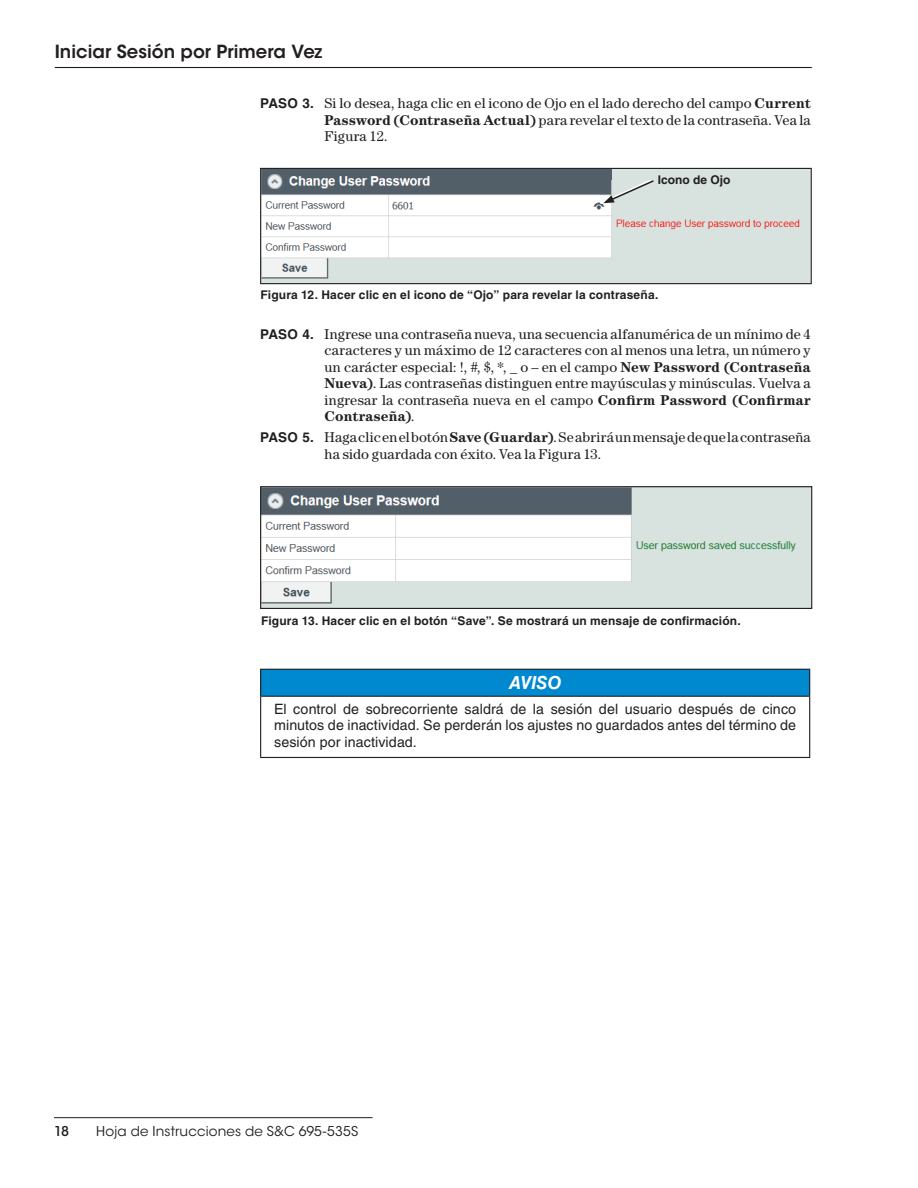
<style>
.page{position:relative;width:918px;height:1188px;background:#fff}
.page>*{position:absolute;margin:0;border:0;box-sizing:border-box;transform-origin:0 0}
.t1{font:600 18px "ITC Avant Garde Std";color:#231f20}
.t2{font:italic 700 18px "Helvetica LT Std";letter-spacing:-.005em;color:#fff}
.t3{font:14.25px/16.5px "Century Std";letter-spacing:.015em;color:#231f20;text-align:justify}
.t4{font:14.25px/16.5px "Helvetica LT Std";letter-spacing:.005em;color:#231f20;text-align:justify}
.t5{font:13.5px "ITC Avant Garde Std";letter-spacing:.01em;color:#231f20}
.t6{font:500 13.5px "ITC Avant Garde Std";color:#231f20}
.t7{font:700 12px "Helvetica LT Std";letter-spacing:.015em;color:#231f20}
.s1{font-family:"Helvetica LT Std";font-weight:700;font-size:13.5px}
.s2{font-weight:700}
</style>
<div class="page">
<hr style="left:54px;top:1117px;width:319px;height:1px;background:#231f20">
<svg style="left:260px;top:168px;width:552px;height:116px"></svg>
<img style="left:262px;top:488px;width:548px;height:119px">
<div style="left:260px;top:486px;width:552px;height:123px;border:1px solid #231f20"></div>
<div style="left:261px;top:669px;width:549px;height:27px;background:#0089cf"></div>
<hr style="left:260px;top:669px;width:550px;height:1px;background:#231f20">
<svg style="left:260px;top:670px;width:1px;height:26px"></svg>
<svg style="left:809px;top:670px;width:1px;height:26px"></svg>
<hr style="left:260px;top:697px;width:1px;height:60px;background:#231f20">
<hr style="left:809px;top:697px;width:1px;height:60px;background:#231f20">
<hr style="left:260px;top:757px;width:550px;height:1px;background:#231f20">
<hr style="left:260px;top:696px;width:550px;height:1px;background:#231f20">
<hr style="left:55px;top:67px;width:757px;height:1px;background:#231f20">
<img style="left:600px;top:180px;width:3px;height:23px">
<svg style="left:603px;top:179px;width:52px;height:24px"></svg>
<p class="t1" style="left:55px;top:40px;width:269px">Iniciar Sesión por Primera Vez</p>
<p class="t3" style="left:325px;top:95px;width:488px;text-indent:-65px"><span class="s1">PASO 3.</span> Si lo desea, haga clic en el icono de Ojo en el lado derecho del campo <span class="s2">Current Password (Contraseña Actual)</span> para revelar el texto de la contraseña. Vea la Figura 12.</p>
<p class="t7" style="left:658px;top:172px;width:74px">Icono de Ojo</p>
<p class="t7" style="left:261px;top:287px;width:399px">Figura 12. Hacer clic en el icono de “Ojo” para revelar la contraseña.</p>
<p class="t3" style="left:325px;top:326px;width:488px;text-indent:-64px"><span class="s1">PASO 4.</span> Ingrese una contraseña nueva, una secuencia alfanumérica de un mínimo de 4 caracteres y un máximo de 12 caracteres con al menos una letra, un número y un carácter especial: !, #, $, *, _ o – en el campo <span class="s2">New Password (Contraseña Nueva)</span>. Las contraseñas distinguen entre mayúsculas y minúsculas. Vuelva a ingresar la contraseña nueva en el campo <span class="s2">Confirm Password (Confirmar Contraseña)</span>.</p>
<p class="t3" style="left:325px;top:429px;width:488px;text-indent:-64px"><span class="s1">PASO 5.</span> Haga clic en el botón <span class="s2">Save (Guardar)</span>. Se abrirá un mensaje de que la contraseña ha sido guardada con éxito. Vea la Figura 13.</p>
<p class="t7" style="left:261px;top:613px;width:481px">Figura 13. Hacer clic en el botón “Save”. Se mostrará un mensaje de confirmación.</p>
<p class="t2" style="left:509px;top:672px;width:54px">AVISO</p>
<p class="t4" style="left:274px;top:701px;width:524px">El control de sobrecorriente saldrá de la sesión del usuario después de cinco minutos de inactividad . Se perderán los ajustes no guardados antes del término de sesión por inactividad .</p>
<p class="t6" style="left:54px;top:1123px;width:17px">18</p>
<p class="t5" style="left:96px;top:1123px;width:264px">Hoja de Instrucciones de S&amp;C 695-535S</p>
</div>
